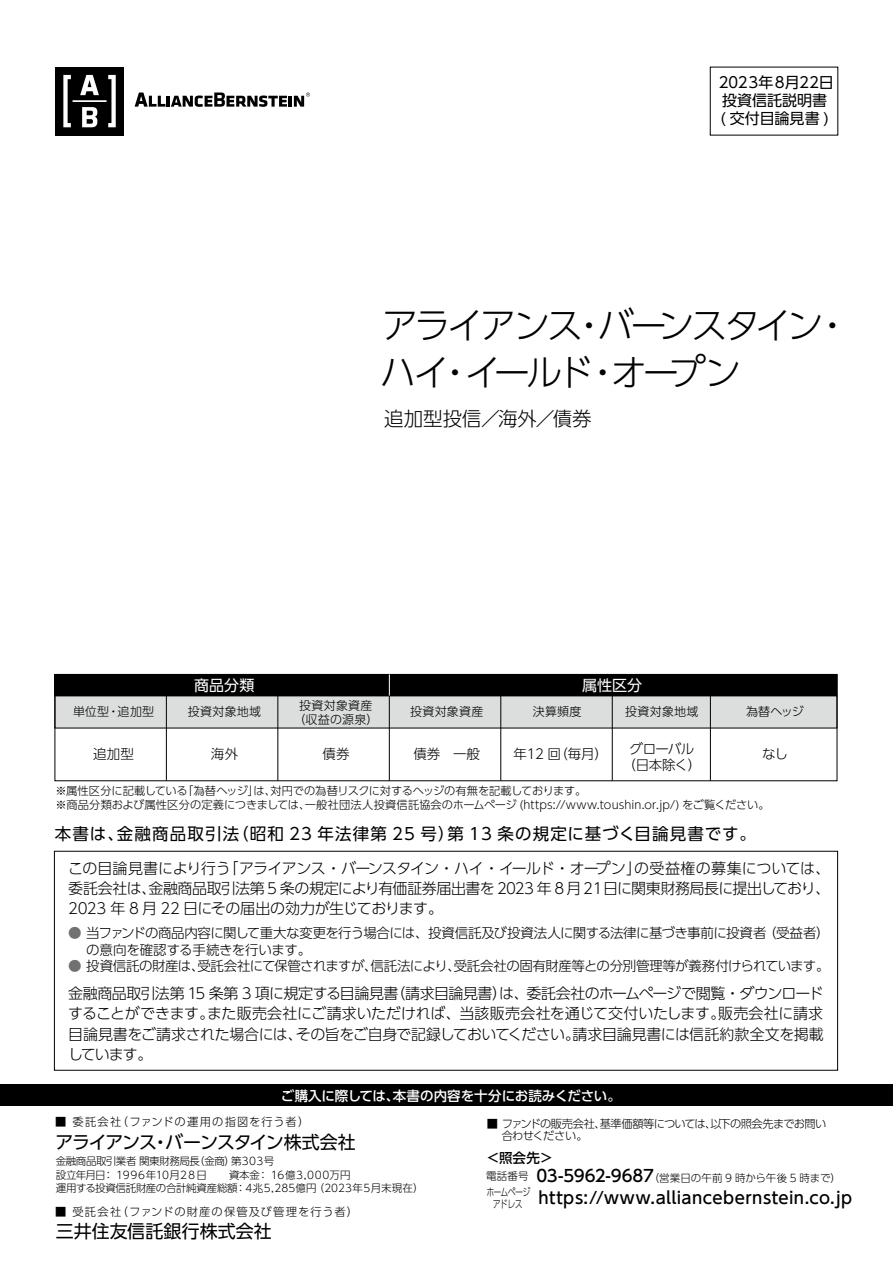
<style>
.page{position:relative;width:893px;height:1263px;background:#fff}
.page>*{position:absolute;margin:0;border:0;box-sizing:border-box;transform-origin:0 0}
.t1{font:300 36px/46.3px "UD Shin Go Pro";letter-spacing:-.095em;color:#000}
.t2{font:300 19.5px "UD Shin Go Pro";letter-spacing:-.005em;color:#000}
.t3{font:18px "UD Shin Go Pro";letter-spacing:-.06em;color:#000}
.t4{font:18px "UD Shin Go Pro";letter-spacing:.01em;color:#000}
.t5{font:16.5px "UD Shin Go Pro";letter-spacing:.07em;color:#000}
.t6{font:500 16.5px "UD Shin Go Pro";letter-spacing:.025em;color:#000}
.t7{font:300 15px/20.2px "UD Shin Go Pro";letter-spacing:-.035em;color:#000;text-align:justify}
.t8{font:15px/18px "UD Shin Go Pr 6 N";color:#000;text-align:center}
.t9{font:15px "UD Shin Go Pr 6 N";color:#fff}
.t10{font:300 13.5px/16.5px "UD Shin Go Pro";letter-spacing:-.035em;color:#000}
.t11{font:500 13.5px "UD Shin Go Pro";letter-spacing:-.005em;color:#fff}
.t12{font:300 13.5px "UD Shin Go Pr 6 N";letter-spacing:-.02em;color:#000}
.t13{font:300 13.5px/16.2px "UD Shin Go Pr 6 N";letter-spacing:-.045em;color:#000;text-align:center}
.t14{font:500 13.5px "UD Shin Go Pro";color:#000}
.t15{font:300 12px/14.4px "UD Shin Go Pr 6 N";letter-spacing:.02em;color:#000;text-align:center}
.t16{font:300 11.25px/13.5px "UD Shin Go Pr 6 N";letter-spacing:-.005em;color:#000}
.t17{font:300 11.25px "UD Shin Go Pro";letter-spacing:.095em;color:#000}
.t18{font:300 11.25px/12.8px "UD Shin Go Pro";letter-spacing:-.06em;color:#000}
.t19{font:300 10.5px/13.5px "UD Shin Go Pro";letter-spacing:-.02em;color:#000}
.t20{font:300 10.5px "UD Shin Go Pro";color:#000}
.t21{font:300 10.5px/12px "UD Shin Go Pro";letter-spacing:-.095em;color:#000;text-align:center;scale:.76 1}
.s1{color:#727171}
.s2{font-weight:500;font-size:16.5px}
</style>
<div class="page">
<div style="left:55px;top:696px;width:782px;height:32px;background:#dcdddd"></div>
<div style="left:55px;top:674px;width:782px;height:22px;background:#000"></div>
<div style="left:55px;top:674px;width:782px;height:107px;border:1px solid #000"></div>
<svg style="left:389px;top:674px;width:1px;height:22px"></svg>
<hr style="left:166px;top:696px;width:1px;height:85px;background:#000">
<hr style="left:278px;top:696px;width:1px;height:85px;background:#000">
<hr style="left:389px;top:696px;width:1px;height:85px;background:#000">
<hr style="left:501px;top:696px;width:1px;height:85px;background:#000">
<hr style="left:612px;top:696px;width:1px;height:85px;background:#000">
<hr style="left:710px;top:696px;width:1px;height:85px;background:#000">
<div style="left:56px;top:67px;width:68px;height:68px;background:#000"></div>
<svg style="left:63px;top:75px;width:53px;height:52px"></svg>
<svg style="left:135px;top:93px;width:175px;height:14px"></svg>
<div style="left:0;top:1085px;width:893px;height:21px;background:#000"></div>
<p class="t8" style="left:716px;top:73px;width:119px">２０23年8月22日投資信託説明書<br>( 交付目論見書 )</p>
<h1 class="t1" style="left:380px;top:301px;width:472px">アライアンス・バーンスタイン・ハイ・イールド・オープン</h1>
<h2 class="t2" style="left:384px;top:403px;width:209px">追加型投信／海外／債券</h2>
<p class="t9" style="left:194px;top:673px;width:62px">商品分類</p>
<p class="t9" style="left:582px;top:673px;width:62px">属性区分</p>
<p class="t15" style="left:294px;top:697px;width:86px">投資対象資産（収益の源泉）</p>
<p class="t12" style="left:322px;top:742px;width:29px">債券</p>
<p class="t15" style="left:746px;top:704px;width:59px">為替ヘッジ</p>
<p class="t12" style="left:762px;top:742px;width:27px">なし</p>
<p class="t15" style="left:73px;top:704px;width:83px">単位型・追加型</p>
<p class="t12" style="left:93px;top:742px;width:42px">追加型</p>
<p class="t16" style="left:55px;top:783px;width:716px">※属性区分に記載している「為替ヘッジ」は、対円での為替リスクに対するヘッジの有無を記載しております。<br>※商品分類および属性区分の定義につきましては、一般社団法人投資信託協会のホームページ (https://www.toushin.or.jp/) をご覧ください。</p>
<p class="t5" style="left:55px;top:821px;width:703px">本書は、金融商品取引法（昭和 23 年法律第 25 号）第 13 条の規定に基づく目論見書です。</p>
<p class="t7" style="left:68px;top:857px;width:764px">この目論見書により行う「アライアンス・バーンスタイン・ハイ・イールド・オープン」の受益権の募集については、委託会社は、金融商品取引法第 5 条の規定により有価証券届出書を 2023 年 8 月21日に関東財務局長に提出しており、2023 年 8 月 22 日にその届出の効力が生じております。</p>
<p class="t10" style="left:68px;top:924px;width:763px"><span class="s1">●</span> 当ファンドの商品内容に関して重大な変更を行う場合には、投資信託及び投資法人に関する法律に基づき事前に投資者（受益者）　 の意向を確認する手続きを行います。</p>
<p class="t10" style="left:68px;top:957px;width:763px"><span class="s1">●</span> 投資信託の財産は、受託会社にて保管されますが、信託法により、受託会社の固有財産等との分別管理等が義務付けられています。</p>
<p class="t7" style="left:68px;top:983px;width:757px">金融商品取引法第 15 条第 3 項に規定する目論見書（請求目論見書）は、委託会社のホームページで閲覧・ダウンロードすることができます。また販売会社にご請求いただければ、当該販売会社を通じて交付いたします。販売会社に請求目論見書をご請求された場合には、その旨をご自身で記録しておいてください。請求目論見書には信託約款全文を掲載しています。</p>
<p class="t15" style="left:533px;top:704px;width:50px">決算頻度</p>
<p class="t12" style="left:513px;top:742px;width:96px">年１2 回（毎月）</p>
<p class="t15" style="left:188px;top:704px;width:75px">投資対象地域</p>
<p class="t12" style="left:211px;top:742px;width:29px">海外</p>
<p class="t15" style="left:410px;top:704px;width:75px">投資対象資産</p>
<p class="t12" style="left:413px;top:742px;width:68px">債券　一般</p>
<p class="t15" style="left:625px;top:704px;width:75px">投資対象地域</p>
<p class="t13" style="left:623px;top:740px;width:80px">グローバル（日本除く）</p>
<p class="t11" style="left:281px;top:1085px;width:342px">ご購入に際しては、本書の内容を十分にお読みください。</p>
<p class="t17" style="left:55px;top:1113px;width:256px">■ 委託会社（ファンドの運用の指図を行う者）</p>
<p class="t3" style="left:56px;top:1127px;width:302px">アライアンス・バーンスタイン株式会社</p>
<p class="t19" style="left:56px;top:1154px;width:220px">金融商品取引業者 関東財務局長（金商）第303号設立年月日： 1996年10月2８日</p>
<p class="t18" style="left:502px;top:1117px;width:326px;text-indent:-15px">■ ファンドの販売会社、基準価額等については、以下の照会先までお問い合わせください。</p>
<p class="t14" style="left:486px;top:1146px;width:69px">＜照会先＞</p>
<p class="t20" style="left:486px;top:1170px;width:356px">電話番号 <span class="s2">03-5962-9687</span>（営業日の午前 9 時から午後 5 時まで）</p>
<p class="t6" style="left:538px;top:1185px;width:315px">https://www.alliancebernstein.co.jp</p>
<p class="t19" style="left:56px;top:1167px;width:369px;text-indent:173px">資本金： 16億3,000万円<br>運用する投資信託財産の合計純資産総額：4兆5,285億円 （2023年5月末現在）</p>
<p class="t21" style="left:486px;top:1186px;width:59px">ホームページアドレス</p>
<p class="t17" style="left:55px;top:1202px;width:304px">■ 受託会社（ファンドの財産の保管及び管理を行う者）</p>
<p class="t4" style="left:56px;top:1217px;width:218px">三井住友信託銀行株式会社</p>
</div>
